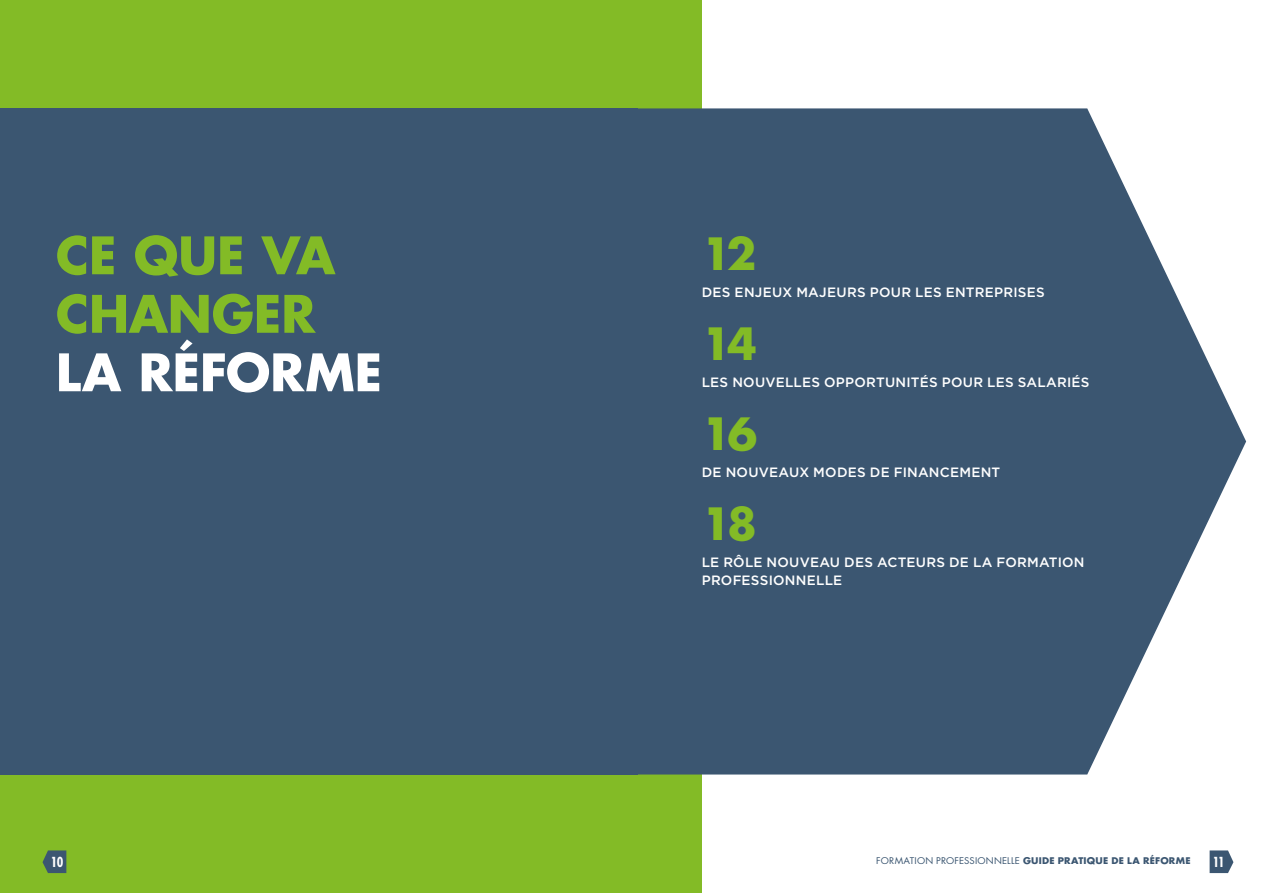
<style>
.page{position:relative;width:1276px;height:893px;background:#fff}
.page>*{position:absolute;margin:0;border:0;box-sizing:border-box;transform-origin:0 0}
.t1{font:700 50.25px/58.5px "Futura LT";letter-spacing:-.005em;color:#83bb26}
.t2{font:700 50.25px "Futura LT";letter-spacing:-.005em;color:#fff}
.t3{font:700 43.5px "Futura LT";letter-spacing:-.105em;color:#83bb26}
.t4{font:500 13.5px/18px "Gotham";letter-spacing:.02em;color:#fff}
.t5{font:700 condensed 13.5px "Futura LT";color:#fff}
.t6{font:9px "Futura LT";letter-spacing:.02em;color:#3b5671;scale:1.05 1}
.s1{font-weight:700}
</style>
<div class="page">
<svg style="left:1209px;top:850px;width:24px;height:23px"></svg>
<div style="left:0;top:0;width:702px;height:893px;background:#83bb26"></div>
<div style="left:0;top:108px;width:638px;height:666px;background:#3b5671"></div>
<svg style="left:43px;top:850px;width:23px;height:23px"></svg>
<svg style="left:638px;top:108px;width:608px;height:666px;background:#546c83"></svg>
<h1 class="t1" style="left:56px;top:225px;width:281px">CE QUE VA<br>CHANGER</h1>
<h1 class="t2" style="left:56px;top:339px;width:328px">LA RÉFORME</h1>
<p class="t5" style="left:51px;top:854px;width:14px">10</p>
<h2 class="t3" style="left:702px;top:225px;width:56px">12</h2>
<p class="t4" style="left:702px;top:283px;width:344px">DES ENJEUX MAJEURS POUR LES ENTREPRISES</p>
<h2 class="t3" style="left:702px;top:315px;width:57px">14</h2>
<p class="t4" style="left:702px;top:373px;width:389px">LES NOUVELLES OPPORTUNITÉS POUR LES SALARIÉS</p>
<h2 class="t3" style="left:702px;top:405px;width:57px">16</h2>
<p class="t4" style="left:702px;top:463px;width:300px">DE NOUVEAUX MODES DE FINANCEMENT</p>
<h2 class="t3" style="left:702px;top:495px;width:57px">18</h2>
<p class="t4" style="left:702px;top:553px;width:384px">LE RÔLE NOUVEAU DES ACTEURS DE LA FORMATION<br>PROFESSIONNELLE</p>
<p class="t6" style="left:876px;top:855px;width:301px">FORMATION PROFESSIONNELLE <span class="s1">GUIDE PRATIQUE DE LA RÉFORME</span></p>
<p class="t5" style="left:1212px;top:854px;width:13px">11</p>
</div>
